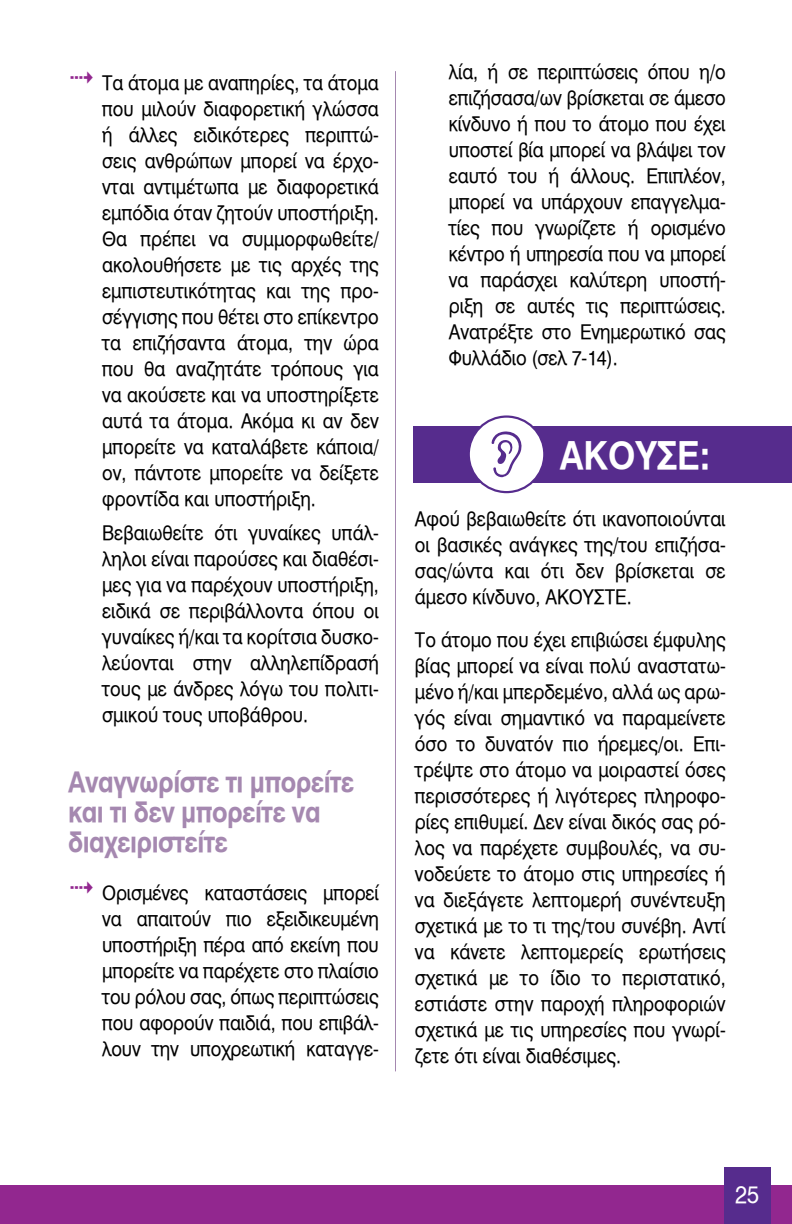
<style>
.page{position:relative;width:792px;height:1224px;background:#fff}
.page>*{position:absolute;margin:0;border:0;box-sizing:border-box;transform-origin:0 0}
.t1{font:38px "UB Helvetica Bold";color:#fff;scale:.9 1}
.t2{font:28px/30px "UB Helvetica Bold";letter-spacing:-.02em;color:#a588b0;scale:.9 1}
.t3{font:24px "UB Helvetica";color:#fff;scale:.9 1}
.t4{font:20px/26px "UB Helvetica";color:#000;text-align:justify;scale:.9 1}
.s1{color:#92278f}
</style>
<div class="page">
<div style="left:0;top:1185px;width:792px;height:39px;background:#92278f"></div>
<div style="left:724px;top:1167px;width:47px;height:57px;background:#562c8d"></div>
<div style="left:414px;top:426px;width:378px;height:57px;background:#562c8d"></div>
<div style="left:469px;top:417px;width:75px;height:75px;background:#fff;border-radius:50%"></div>
<div style="left:468px;top:415px;width:77px;height:78px;border:2px solid #562c8d;border-radius:50%"></div>
<svg style="left:492px;top:431px;width:30px;height:46px"></svg>
<hr style="left:395px;top:71px;width:1px;height:1000px;background:#a588b0">
<p class="t4" style="left:102px;top:70px;width:309px;text-indent:-34px"><span class="s1">✔</span> Τα άτομα με αναπηρίες, τα άτομα που μιλούν διαφορετική γλώσσα ή άλλες ειδικότερες περιπτώ&shy;σεις ανθρώπων μπορεί να έρχο&shy;νται αντιμέτωπα με διαφορετικά εμπόδια όταν ζητούν υποστήριξη.<br>Θα πρέπει να συμμορφωθείτε/ ακολουθήσετε με τις αρχές της εμπιστευτικότητας και της προ&shy;σέγγισης που θέτει στο επίκεντρο τα επιζήσαντα άτομα, την ώρα που θα αναζητάτε τρόπους για να ακούσετε και να υποστηρίξετε αυτά τα άτομα. Ακόμα κι αν δεν μπορείτε να καταλάβετε κάποια/ ον, πάντοτε μπορείτε να δείξετε φροντίδα και υποστήριξη.</p>
<p class="t4" style="left:102px;top:520px;width:309px">Βεβαιωθείτε ότι γυναίκες υπάλ&shy;ληλοι είναι παρούσες και διαθέσι&shy;μες για να παρέχουν υποστήριξη, ειδικά σε περιβάλλοντα όπου οι γυναίκες ή/και τα κορίτσια δυσκο&shy;λεύονται στην αλληλεπίδρασή τους με άνδρες λόγω του πολιτι&shy;σμικού τους υποβάθρου.</p>
<h2 class="t2" style="left:68px;top:767px;width:319px">Αναγνωρίστε τι μπορείτε και τι δεν μπορείτε να διαχειριστείτε</h2>
<p class="t4" style="left:102px;top:880px;width:309px;text-indent:-34px"><span class="s1">✔</span> Ορισμένες καταστάσεις μπορεί να απαιτούν πιο εξειδικευμένη υποστήριξη πέρα από εκείνη που μπορείτε να παρέχετε στο πλαίσιο του ρόλου σας, όπως περιπτώσεις που αφορούν παιδιά, που επιβάλ&shy;λουν την υποχρεωτική καταγγε-</p>
<p class="t4" style="left:449px;top:59px;width:309px">λία, ή σε περιπτώσεις όπου η/ο επιζήσασα/ων βρίσκεται σε άμεσο κίνδυνο ή που το άτομο που έχει υποστεί βία μπορεί να βλάψει τον εαυτό του ή άλλους. Επιπλέον, μπορεί να υπάρχουν επαγγελμα&shy;τίες που γνωρίζετε ή ορισμένο κέντρο ή υπηρεσία που να μπορεί να παράσχει καλύτερη υποστή&shy;ριξη σε αυτές τις περιπτώσεις.<br>Ανατρέξτε στο Ενημερωτικό σας Φυλλάδιο (σελ 7-14).</p>
<h1 class="t1" style="left:560px;top:433px;width:169px">ΑΚΟΥΣΕ:</h1>
<p class="t4" style="left:415px;top:506px;width:347px">Αφού βεβαιωθείτε ότι ικανοποιούνται οι βασικές ανάγκες της/του επιζήσα&shy;σας/ώντα και ότι δεν βρίσκεται σε άμεσο κίνδυνο, ΑΚΟΥΣΤΕ.</p>
<p class="t4" style="left:415px;top:627px;width:347px">Το άτομο που έχει επιβιώσει έμφυλης βίας μπορεί να είναι πολύ αναστατω&shy;μένο ή/και μπερδεμένο, αλλά ως αρω&shy;γός είναι σημαντικό να παραμείνετε όσο το δυνατόν πιο ήρεμες/οι. Επι&shy;τρέψτε στο άτομο να μοιραστεί όσες περισσότερες ή λιγότερες πληροφο&shy;ρίες επιθυμεί. Δεν είναι δικός σας ρό&shy;λος να παρέχετε συμβουλές, να συ&shy;νοδεύετε το άτομο στις υπηρεσίες ή να διεξάγετε λεπτομερή συνέντευξη σχετικά με το τι της/του συνέβη. Αντί να κάνετε λεπτομερείς ερωτήσεις σχετικά με το ίδιο το περιστατικό, εστιάστε στην παροχή πληροφοριών σχετικά με τις υπηρεσίες που γνωρί&shy;ζετε ότι είναι διαθέσιμες.</p>
<p class="t3" style="left:735px;top:1181px;width:28px">25</p>
</div>
